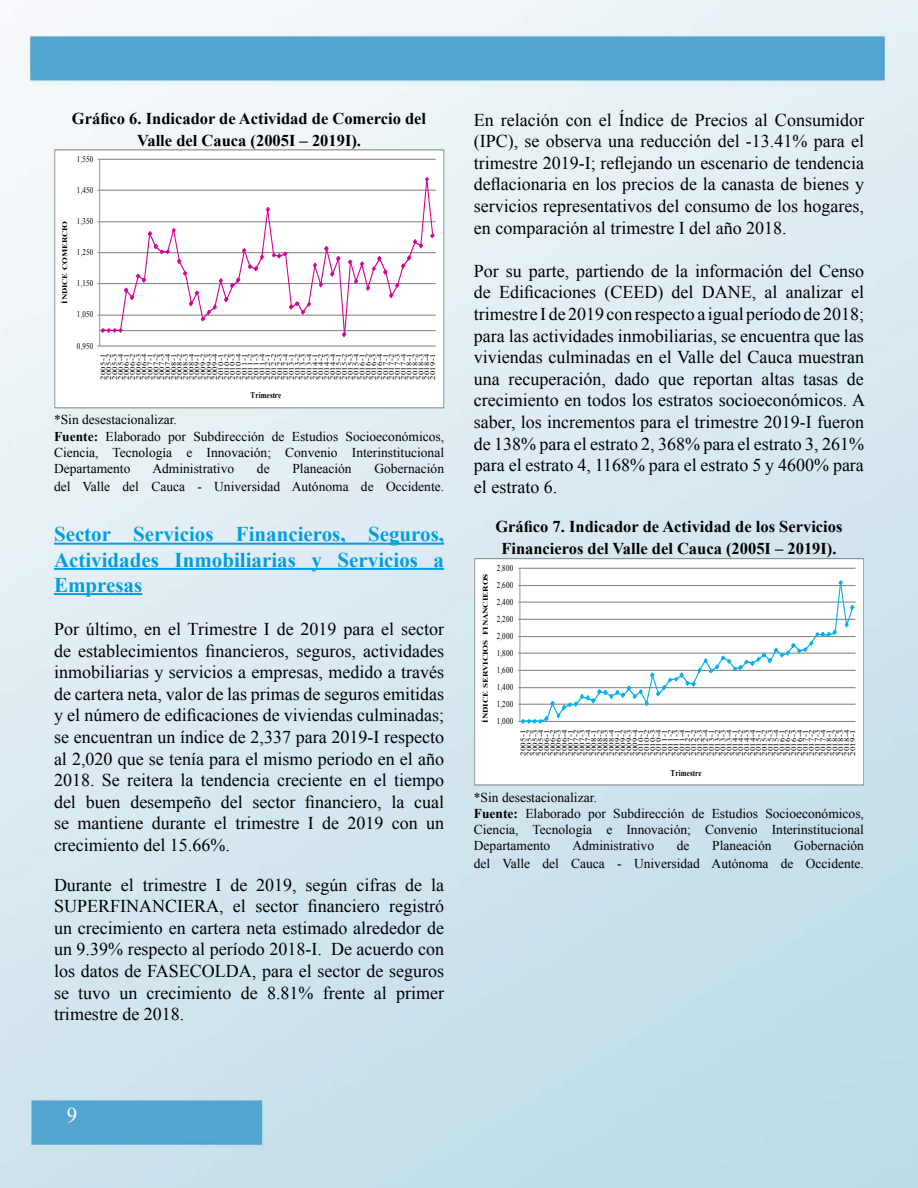
<style>
.page{position:relative;width:918px;height:1188px;background:#fff}
.page>*{position:absolute;margin:0;border:0;box-sizing:border-box;transform-origin:0 0}
.t1{font:700 21px/25.2px "Times New Roman";color:#009ee0;text-align:justify}
.t2{font:21px "Times New Roman";color:#fff}
.t3{font:18px/21.6px "Times New Roman";color:#000;text-align:justify}
.t4{font:700 16.5px/21.6px "Times New Roman";color:#000;text-align:center}
.t5{font:13.5px/16.2px "Times New Roman";color:#000}
.t6{font:9px "Times New Roman";letter-spacing:.04em;color:#000;scale:.79 1}
.t7{font:700 9px "Times New Roman";letter-spacing:.02em;color:#000;scale:.79 1}
.t8{font:8.7px "Times New Roman";letter-spacing:.04em;color:#000;scale:.81 1}
.t9{font:700 8.7px "Times New Roman";letter-spacing:.015em;color:#000;scale:.81 1}
.t10{font:7.05px/5.8px "Times New Roman";letter-spacing:.04em;color:#000;text-align:justify;scale:1.24 1}
.t11{font:7.05px/5.8px "Times New Roman";letter-spacing:.04em;color:#000;text-align:justify;scale:1.27 1}
.t12{font:700 7.05px "Times New Roman";letter-spacing:-.02em;color:#000;scale:1.27 1}
.t13{font:700 7.05px "Times New Roman";letter-spacing:-.02em;color:#000;scale:1.24 1}
.s1{font-weight:700}
</style>
<div class="page">
<img style="left:0;top:0;width:918px;height:1188px">
<hr style="left:54px;top:543px;width:390px;height:2px;background:#009ee0">
<hr style="left:54px;top:568px;width:390px;height:2px;background:#009ee0">
<hr style="left:54px;top:593px;width:88px;height:2px;background:#009ee0">
<div style="left:55px;top:150px;width:389px;height:258px;background:#fff"></div>
<hr style="left:100px;top:346px;width:336px;height:1px;background:#898989">
<hr style="left:100px;top:315px;width:336px;height:1px;background:#898989">
<hr style="left:100px;top:283px;width:336px;height:1px;background:#898989">
<hr style="left:100px;top:252px;width:336px;height:1px;background:#898989">
<hr style="left:100px;top:221px;width:336px;height:1px;background:#898989">
<hr style="left:100px;top:190px;width:336px;height:1px;background:#898989">
<hr style="left:100px;top:159px;width:336px;height:1px;background:#898989">
<hr style="left:99px;top:159px;width:1px;height:187px;background:#898989">
<hr style="left:100px;top:330px;width:336px;height:1px;background:#898989">
<svg style="left:98px;top:176px;width:337px;height:162px"></svg>
<div style="left:55px;top:150px;width:389px;height:258px;border:1px solid #898989"></div>
<div style="left:474px;top:558px;width:389px;height:227px;background:#fff"></div>
<hr style="left:520px;top:704px;width:336px;height:1px;background:#898989">
<hr style="left:520px;top:687px;width:336px;height:1px;background:#898989">
<hr style="left:520px;top:670px;width:336px;height:1px;background:#898989">
<hr style="left:520px;top:653px;width:336px;height:1px;background:#898989">
<hr style="left:520px;top:636px;width:336px;height:1px;background:#898989">
<hr style="left:520px;top:619px;width:336px;height:1px;background:#898989">
<hr style="left:520px;top:602px;width:336px;height:1px;background:#898989">
<hr style="left:520px;top:585px;width:336px;height:1px;background:#898989">
<hr style="left:520px;top:568px;width:336px;height:1px;background:#898989">
<hr style="left:520px;top:568px;width:1px;height:153px;background:#898989">
<hr style="left:520px;top:721px;width:336px;height:1px;background:#898989">
<svg style="left:518px;top:580px;width:337px;height:144px"></svg>
<div style="left:474px;top:558px;width:390px;height:227px;border:1px solid #898989"></div>
<p class="t4" style="left:72px;top:108px;width:356px">Gráfico 6. Indicador de Actividad de Comercio del<br>Valle del Cauca (2005I – 2019I).</p>
<p class="t8" style="left:77px;top:153px;width:22px">1,550</p>
<p class="t13" style="left:60px;top:304px;width:68px;rotate:-90deg">ÍNDICE COMERCIO</p>
<p class="t8" style="left:77px;top:184px;width:22px">1,450</p>
<p class="t8" style="left:77px;top:215px;width:22px">1,350</p>
<p class="t8" style="left:77px;top:247px;width:22px">1,250</p>
<p class="t8" style="left:77px;top:278px;width:22px">1,150</p>
<p class="t8" style="left:77px;top:309px;width:22px">1,050</p>
<p class="t8" style="left:77px;top:340px;width:22px">0,950</p>
<p class="t10" style="left:100px;top:380px;width:22px;rotate:-90deg">2005-1<br>2005-2<br>2005-3<br>2005-4<br>2006-1<br>2006-2<br>2006-3<br>2006-4<br>2007-1<br>2007-2<br>2007-3<br>2007-4<br>2008-1<br>2008-2<br>2008-3<br>2008-4<br>2009-1<br>2009-2<br>2009-3<br>2009-4<br>2010-1<br>2010-2<br>2010-3<br>2010-4<br>2011-1<br>2011-2<br>2011-3<br>2011-4<br>2012-1<br>2012-2<br>2012-3<br>2012-4<br>2013-1<br>2013-2<br>2013-3<br>2013-4<br>2014-1<br>2014-2<br>2014-3<br>2014-4<br>2015-1<br>2015-2<br>2015-3<br>2015-4<br>2016-1<br>2016-2<br>2016-3<br>2016-4<br>2017-1<br>2017-2<br>2017-3<br>2017-4<br>2018-1<br>2018-2<br>2018-3<br>2018-4<br>2019-1</p>
<p class="t9" style="left:251px;top:389px;width:39px">Trimestre</p>
<p class="t5" style="left:54px;top:412px;width:392px">*Sin desestacionalizar.<br><span class="s1">Fuente:</span> Elaborado por Subdirección de Estudios Socioeconómicos, Ciencia, Tecnología e Innovación; Convenio Interinstitucional Departamento</p>
<p class="t5" style="left:54px;top:459px;width:392px;line-height:18px;text-align:right">Gobernación<br>del Valle del Cauca - Universidad Autónoma de Occidente.</p>
<p class="t1" style="left:54px;top:521px;width:392px">Sector Servicios Financieros, Seguros, Actividades Inmobiliarias y Servicios a Empresas</p>
<p class="t3" style="left:54px;top:618px;width:392px">Por último, en el Trimestre I de 2019 para el sector de establecimientos financieros, seguros, actividades inmobiliarias y servicios a empresas, medido a través de cartera neta, valor de las primas de seguros emitidas y el número de edificaciones de viviendas culminadas; se encuentran un índice de 2,337 para 2019-I respecto al 2,020 que se tenía para el mismo periodo en el año 2018. Se reitera la tendencia creciente en el tiempo del buen desempeño del sector financiero, la cual se mantiene durante el trimestre I de 2019 con un crecimiento del 15.66%.</p>
<p class="t3" style="left:54px;top:873px;width:392px">Durante el trimestre I de 2019, según cifras de la SUPERFINANCIERA, el sector financiero registró un crecimiento en cartera neta estimado alrededor de un 9.39% respecto al período 2018-I. De acuerdo con los datos de FASECOLDA, para el sector de seguros se tuvo un crecimiento de 8.81% frente al primer trimestre de 2018.</p>
<p class="t5" style="left:152px;top:460px;width:83px">Administrativo</p>
<p class="t5" style="left:257px;top:460px;width:14px">de</p>
<p class="t5" style="left:292px;top:460px;width:61px">Planeación</p>
<p class="t3" style="left:474px;top:108px;width:392px">En relación con el Índice de Precios al Consumidor (IPC), se observa una reducción del -13.41% para el trimestre 2019-I; reflejando un escenario de tendencia deflacionaria en los precios de la canasta de bienes y servicios representativos del consumo de los hogares, en comparación al trimestre I del año 2018.</p>
<p class="t3" style="left:474px;top:260px;width:393px">Por su parte, partiendo de la información del Censo de Edificaciones (CEED) del DANE, al analizar el trimestre I de 2019 con respecto a igual período de 2018; para las actividades inmobiliarias, se encuentra que las viviendas culminadas en el Valle del Cauca muestran una recuperación, dado que reportan altas tasas de crecimiento en todos los estratos socioeconómicos. A saber, los incrementos para el trimestre 2019-I fueron de 138% para el estrato 2, 368% para el estrato 3, 261% para el estrato 4, 1168% para el estrato 5 y 4600% para el estrato 6.</p>
<p class="t4" style="left:495px;top:516px;width:349px">Gráfico 7. Indicador de Actividad de los Servicios<br>Financieros del Valle del Cauca (2005I – 2019I).</p>
<p class="t12" style="left:481px;top:723px;width:119px;rotate:-90deg">ÍNDICE SERVICIOS FINANCIEROS</p>
<p class="t6" style="left:497px;top:562px;width:23px">2,800</p>
<p class="t6" style="left:497px;top:579px;width:23px">2,600</p>
<p class="t6" style="left:497px;top:596px;width:23px">2,400</p>
<p class="t6" style="left:497px;top:613px;width:23px">2,200</p>
<p class="t6" style="left:497px;top:630px;width:23px">2,000</p>
<p class="t6" style="left:497px;top:647px;width:23px">1,800</p>
<p class="t6" style="left:497px;top:664px;width:23px">1,600</p>
<p class="t6" style="left:497px;top:681px;width:23px">1,400</p>
<p class="t6" style="left:497px;top:698px;width:23px">1,200</p>
<p class="t6" style="left:497px;top:715px;width:23px">1,000</p>
<p class="t11" style="left:520px;top:756px;width:22px;rotate:-90deg">2005-1<br>2005-2<br>2005-3<br>2005-4<br>2006-1<br>2006-2<br>2006-3<br>2006-4<br>2007-1<br>2007-2<br>2007-3<br>2007-4<br>2008-1<br>2008-2<br>2008-3<br>2008-4<br>2009-1<br>2009-2<br>2009-3<br>2009-4<br>2010-1<br>2010-2<br>2010-3<br>2010-4<br>2011-1<br>2011-2<br>2011-3<br>2011-4<br>2012-1<br>2012-2<br>2012-3<br>2012-4<br>2013-1<br>2013-2<br>2013-3<br>2013-4<br>2014-1<br>2014-2<br>2014-3<br>2014-4<br>2015-1<br>2015-2<br>2015-3<br>2015-4<br>2016-1<br>2016-2<br>2016-3<br>2016-4<br>2017-1<br>2017-2<br>2017-3<br>2017-4<br>2018-1<br>2018-2<br>2018-3<br>2018-4<br>2019-1</p>
<p class="t7" style="left:671px;top:767px;width:41px">Trimestre</p>
<p class="t5" style="left:474px;top:789px;width:392px">*Sin desestacionalizar.<br><span class="s1">Fuente:</span> Elaborado por Subdirección de Estudios Socioeconómicos, Ciencia, Tecnología e Innovación; Convenio Interinstitucional Departamento</p>
<p class="t5" style="left:474px;top:836px;width:392px;line-height:18px;text-align:right">Gobernación<br>del Valle del Cauca - Universidad Autónoma de Occidente.</p>
<p class="t5" style="left:572px;top:837px;width:83px">Administrativo</p>
<p class="t5" style="left:677px;top:837px;width:14px">de</p>
<p class="t5" style="left:712px;top:837px;width:61px">Planeación</p>
<p class="t2" style="left:67px;top:1101px;width:12px">9</p>
</div>
